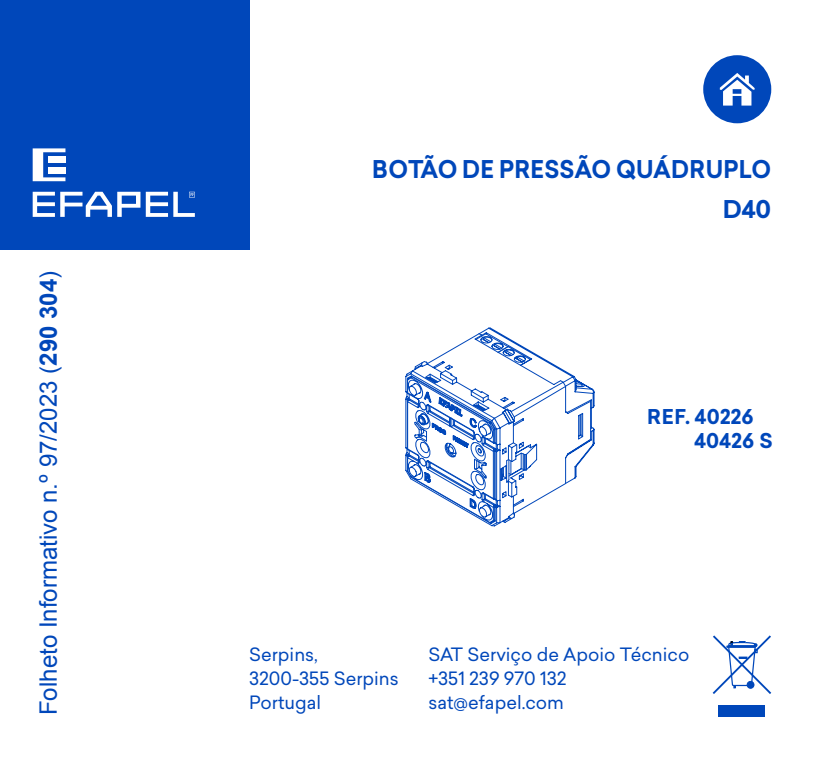
<style>
.page{position:relative;width:828px;height:772px;background:#fff}
.page>*{position:absolute;margin:0;border:0;box-sizing:border-box;transform-origin:0 0}
.t1{font:24px "Arial";color:#0047ba}
.t2{font:700 24px/40px "Sailec";letter-spacing:.01em;color:#0047ba;text-align:right;scale:.94 1}
.t3{font:700 20px/24px "Sailec";color:#0047ba}
.t4{font:18px/24px "Sailec";color:#0047ba}
.s1{font-weight:700}
</style>
<div class="page">
<div style="left:0;top:0;width:249px;height:249px;background:#0047ba"></div>
<svg style="left:33px;top:148px;width:32px;height:33px"></svg>
<svg style="left:33px;top:192px;width:107px;height:25px"></svg>
<svg style="left:146px;top:192px;width:49px;height:25px"></svg>
<svg style="left:712px;top:635px;width:60px;height:59px"></svg>
<div style="left:718px;top:705px;width:47px;height:11px;background:#0047ba"></div>
<div style="left:703px;top:55px;width:68px;height:68px;background:#0047ba;border-radius:50%"></div>
<svg style="left:720px;top:73px;width:34px;height:32px"></svg>
<svg style="left:405px;top:364px;width:156px;height:162px"></svg>
<svg style="left:419px;top:327px;width:175px;height:157px"></svg>
<svg style="left:407px;top:375px;width:97px;height:148px"></svg>
<h1 class="t1" style="left:33px;top:714px;width:445px;rotate:-90deg">Folheto Informativo n.º 97/2023 (<span class="s1">290 304</span>)</h1>
<h1 class="t2" style="left:372px;top:150px;width:426px">BOTÃO DE PRESSÃO QUÁDRUPLO<br>D40</h1>
<p class="t3" style="left:694px;top:405px;width:80px;text-indent:-47px">REF. 40226<br>40426 S</p>
<p class="t4" style="left:249px;top:641px;width:151px">Serpins,<br>3200-355 Serpins<br>Portugal</p>
<p class="t4" style="left:428px;top:641px;width:262px">SAT Serviço de Apoio Técnico +351 239 970 132 sat@efapel.com</p>
</div>
